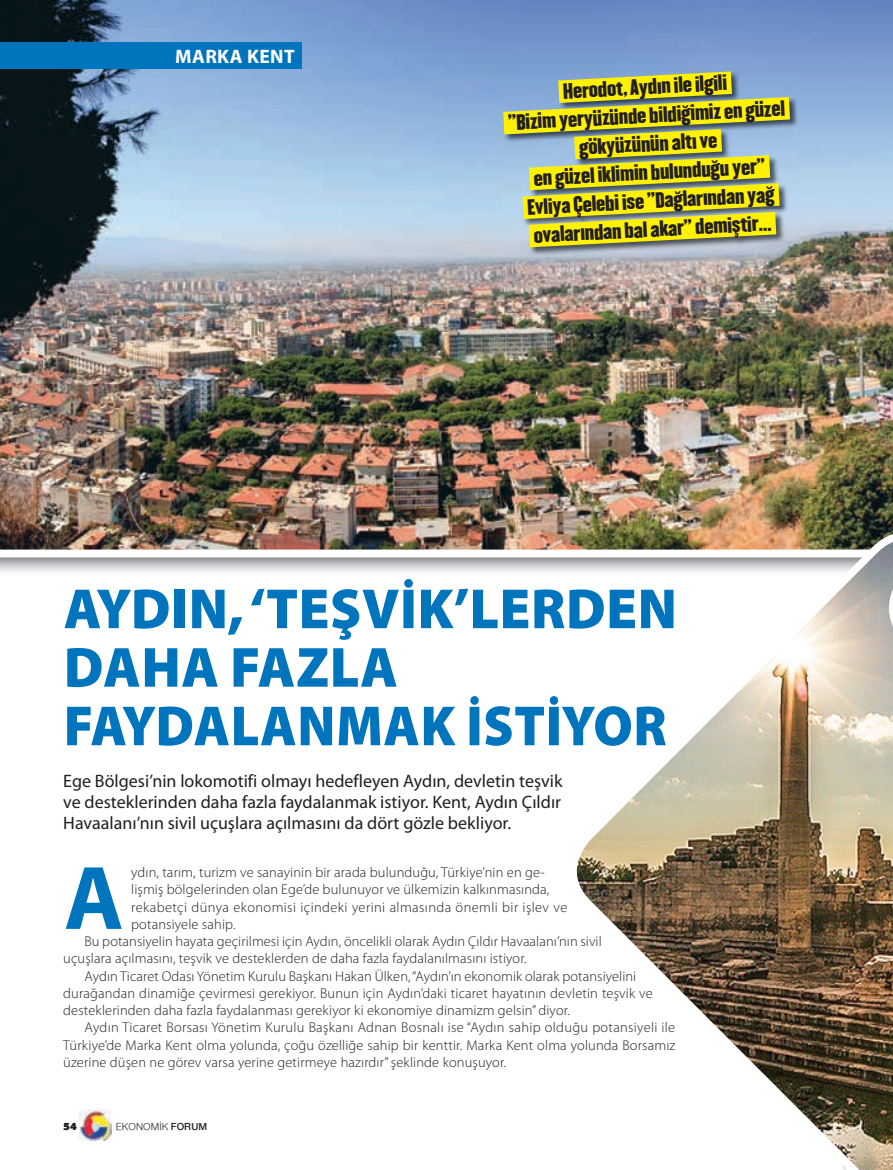
<style>
.page{position:relative;width:893px;height:1170px;background:#fff}
.page>*{position:absolute;margin:0;border:0;box-sizing:border-box;transform-origin:0 0}
.t1{font:700 91.05px "Myriad Pro";color:#0074bc}
.t2{font:900 57px/58.5px "Myriad Pro";letter-spacing:.01em;color:#0074bc}
.t3{font:19.5px/28.5px "Champion HTF Welterweight";color:#231f20;text-align:center}
.t4{font:700 19.5px "Myriad Pro";letter-spacing:.02em;color:#fff}
.t5{font:18px/21px "Myriad Pro";color:#231f20;text-align:justify}
.t6{font:300 14.25px "Myriad Pro";letter-spacing:.01em;color:#231f20}
.t7{font:10.5px "Nimbus Sans Novus";color:#231f20}
.t8{font:900 10.5px "PF Agora Sans Pro";color:#231f20}
.s1{font-weight:600}
</style>
<div class="page">
<img style="left:80px;top:1109px;width:31px;height:31px">
<img style="left:0;top:0;width:893px;height:550px">
<img style="left:555px;top:517px;width:291px;height:652px">
<div style="left:0;top:43px;width:302px;height:26px;background:#0074bc"></div>
<img style="left:846px;top:327px;width:47px;height:842px">
<svg style="left:480px;top:59px;width:333px;height:201px;background:#c0c86b"></svg>
<h3 class="t4" style="left:175px;top:49px;width:121px">MARKA KENT</h3>
<h3 class="t3" style="left:506px;top:80px;width:279px;rotate:-3deg">Herodot, Aydın ile ilgili<br>"Bizim yeryüzünde bildiğimiz en güzel gökyüzünün altı ve<br>en güzel iklimin bulunduğu yer”<br>Evliya Çelebi ise "Dağlarından yağ ovalarından bal akar” demiştir...</h3>
<h2 class="t2" style="left:64px;top:584px;width:615px">AYDIN, ‘TEŞVİK’LERDEN<br>DAHA FAZLA<br>FAYDALANMAK İSTİYOR</h2>
<p class="t5" style="left:63px;top:771px;width:501px">Ege Bölgesi’nin lokomotifi olmayı hedefleyen Aydın, devletin teşvik ve desteklerinden daha fazla faydalanmak istiyor. Kent, Aydın Çıldır Havaalanı’nın sivil uçuşlara açılmasını da dört gözle bekliyor.</p>
<h1 class="t1" style="left:64px;top:863px;width:61px">A</h1>
<p class="t6" style="left:131px;top:866px;width:415px">ydın, tarım, turizm ve sanayinin bir arada bulunduğu, Türkiye’nin en ge-</p>
<p class="t6" style="left:131px;top:884px;width:420px">lişmiş bölgelerinden olan Ege’de bulunuyor ve ülkemizin kalkınmasında,</p>
<p class="t6" style="left:131px;top:901px;width:438px">rekabetçi dünya ekonomisi içindeki yerini almasında önemli bir işlev ve</p>
<p class="t6" style="left:131px;top:918px;width:106px">potansiyele sahip.</p>
<p class="t6" style="left:85px;top:935px;width:519px">Bu potansiyelin hayata geçirilmesi için Aydın, öncelikli olarak Aydın Çıldır Havaalanı’nın sivil</p>
<p class="t6" style="left:63px;top:953px;width:465px">uçuşlara açılmasını, teşvik ve desteklerden de daha fazla faydalanılmasını istiyor.</p>
<p class="t6" style="left:85px;top:970px;width:553px">Aydın Ticaret Odası Yönetim Kurulu Başkanı Hakan Ülken, “Aydın’ın ekonomik olarak potansiyelini</p>
<p class="t6" style="left:63px;top:987px;width:591px">durağandan dinamiğe çevirmesi gerekiyor. Bunun için Aydın’daki ticaret hayatının devletin teşvik ve</p>
<p class="t6" style="left:63px;top:1004px;width:508px">desteklerinden daha fazla faydalanması gerekiyor ki ekonomiye dinamizm gelsin” diyor.</p>
<p class="t6" style="left:85px;top:1022px;width:592px">Aydın Ticaret Borsası Yönetim Kurulu Başkanı Adnan Bosnalı ise “Aydın sahip olduğu potansiyeli ile</p>
<p class="t6" style="left:63px;top:1039px;width:614px">Türkiye’de Marka Kent olma yolunda, çoğu özelliğe sahip bir kenttir. Marka Kent olma yolunda Borsamız</p>
<p class="t6" style="left:63px;top:1056px;width:444px">üzerine düşen ne görev varsa yerine getirmeye hazırdır” şeklinde konuşuyor.</p>
<p class="t8" style="left:63px;top:1122px;width:15px">54</p>
<p class="t7" style="left:116px;top:1120px;width:93px">EKONOMİK <span class="s1">FORUM</span></p>
</div>
